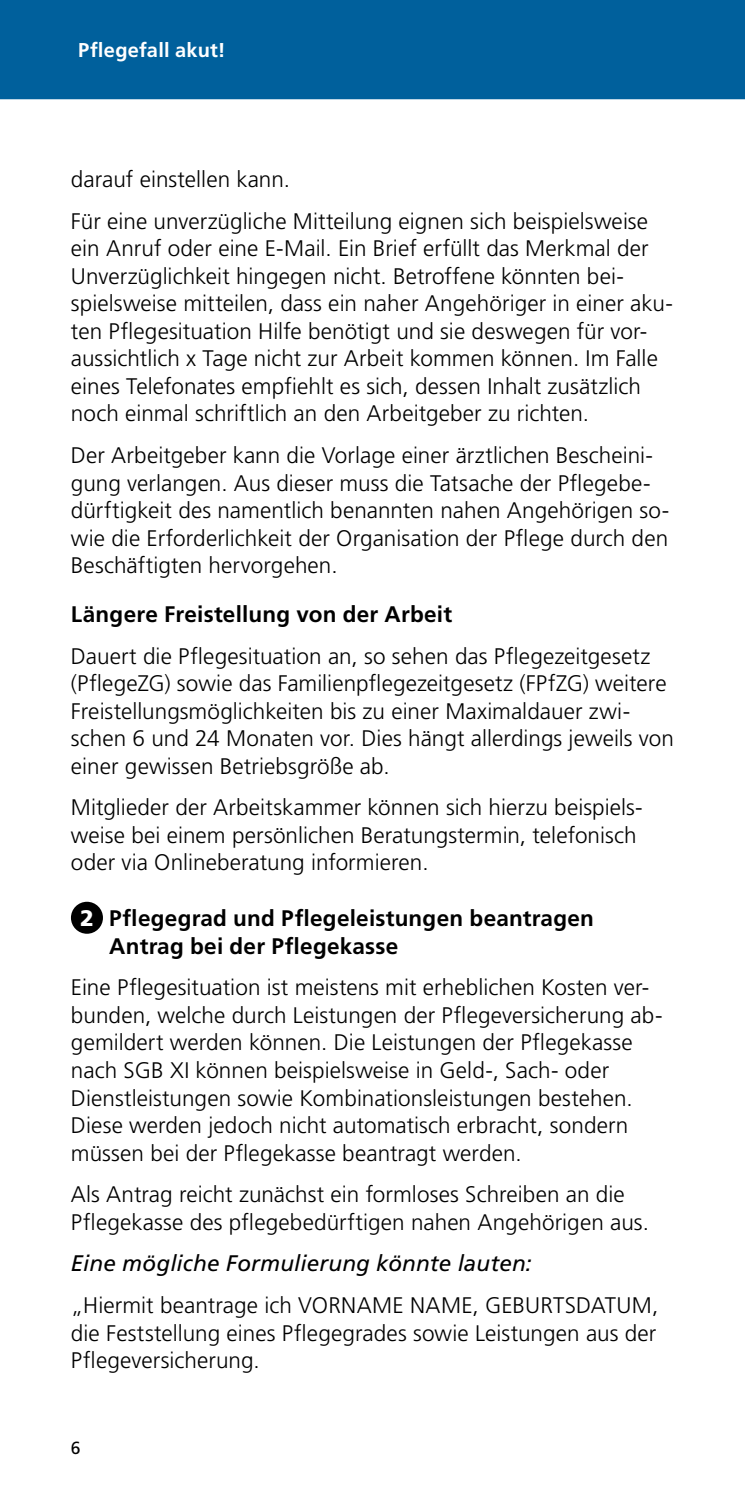
<style>
.page{position:relative;width:745px;height:1489px;background:#fff}
.page>*{position:absolute;margin:0;border:0;box-sizing:border-box;transform-origin:0 0}
.t1{font:300 22.5px/27.5px "Frutiger LT Pro";letter-spacing:.005em;color:#000}
.t2{font:700 22.5px/27.5px "Frutiger LT Pro";letter-spacing:.01em;color:#000}
.t3{font:italic 22.5px "Frutiger LT Pro";letter-spacing:.005em;color:#000}
.t4{font:700 20px "Frutiger LT Pro";letter-spacing:.01em;color:#fff}
.t5{font:17.5px "Frutiger LT Pro";color:#000}
.s1{font-weight:900;color:#fff}
</style>
<div class="page">
<div style="left:0;top:0;width:744px;height:99px;background:#00609c"></div>
<div style="left:71px;top:901px;width:32px;height:32px;background:#000;border-radius:50%"></div>
<p class="t4" style="left:78px;top:38px;width:149px">Pflegefall akut!</p>
<p class="t1" style="left:71px;top:158px;width:578px;line-height:41.8px">darauf einstellen kann.<br>Für eine unverzügliche Mitteilung eignen sich beispielsweise</p>
<p class="t1" style="left:71px;top:235px;width:603px">ein Anruf oder eine E-Mail. Ein Brief erfüllt das Merkmal der Unverzüglichkeit hingegen nicht. Betroffene könnten bei&shy;spielsweise mitteilen, dass ein naher Angehöriger in einer aku&shy;ten Pflegesituation Hilfe benötigt und sie deswegen für vor&shy;aussichtlich x Tage nicht zur Arbeit kommen können. Im Falle eines Telefonates empfiehlt es sich, dessen Inhalt zusätzlich noch einmal schriftlich an den Arbeitgeber zu richten.</p>
<p class="t1" style="left:71px;top:441px;width:599px">Der Arbeitgeber kann die Vorlage einer ärztlichen Bescheini&shy;gung verlangen. Aus dieser muss die Tatsache der Pflegebe&shy;dürftigkeit des namentlich benannten nahen Angehörigen so&shy;wie die Erforderlichkeit der Organisation der Pflege durch den Beschäftigten hervorgehen.</p>
<p class="t2" style="left:71px;top:600px;width:382px">Längere Freistellung von der Arbeit</p>
<p class="t1" style="left:71px;top:642px;width:604px">Dauert die Pflegesituation an, so sehen das Pflegezeitgesetz (PflegeZG) sowie das Familienpflegezeitgesetz (FPfZG) weitere Freistellungsmöglichkeiten bis zu einer Maximaldauer zwi&shy;schen 6 und 24 Monaten vor. Dies hängt allerdings jeweils von einer gewissen Betriebsgröße ab.</p>
<p class="t1" style="left:71px;top:793px;width:573px">Mitglieder der Arbeitskammer können sich hierzu beispiels&shy;weise bei einem persönlichen Beratungstermin, telefonisch oder via Onlineberatung informieren.</p>
<p class="t2" style="left:109px;top:904px;width:486px;text-indent:-29px"><span class="s1">2</span> Pflegegrad und Pflegeleistungen beantragen<br>Antrag bei der Pflegekasse</p>
<p class="t1" style="left:71px;top:974px;width:592px">Eine Pflegesituation ist meistens mit erheblichen Kosten ver&shy;bunden, welche durch Leistungen der Pflegeversicherung ab&shy;gemildert werden können. Die Leistungen der Pflegekasse nach SGB XI können beispielsweise in Geld-, Sach- oder Dienstleistungen sowie Kombinationsleistungen bestehen.<br>Diese werden jedoch nicht automatisch erbracht, sondern müssen bei der Pflegekasse beantragt werden.</p>
<p class="t1" style="left:71px;top:1180px;width:579px">Als Antrag reicht zunächst ein formloses Schreiben an die<br>Pflegekasse des pflegebedürftigen nahen Angehörigen aus.</p>
<p class="t3" style="left:71px;top:1250px;width:462px">Eine mögliche Formulierung könnte lauten:</p>
<p class="t1" style="left:71px;top:1291px;width:588px;text-align:justify">„Hiermit beantrage ich VORNAME NAME, GEBURTSDATUM, die Feststellung eines Pflegegrades sowie Leistungen aus der Pflegeversicherung.</p>
<p class="t5" style="left:71px;top:1436px;width:11px">6</p>
</div>
